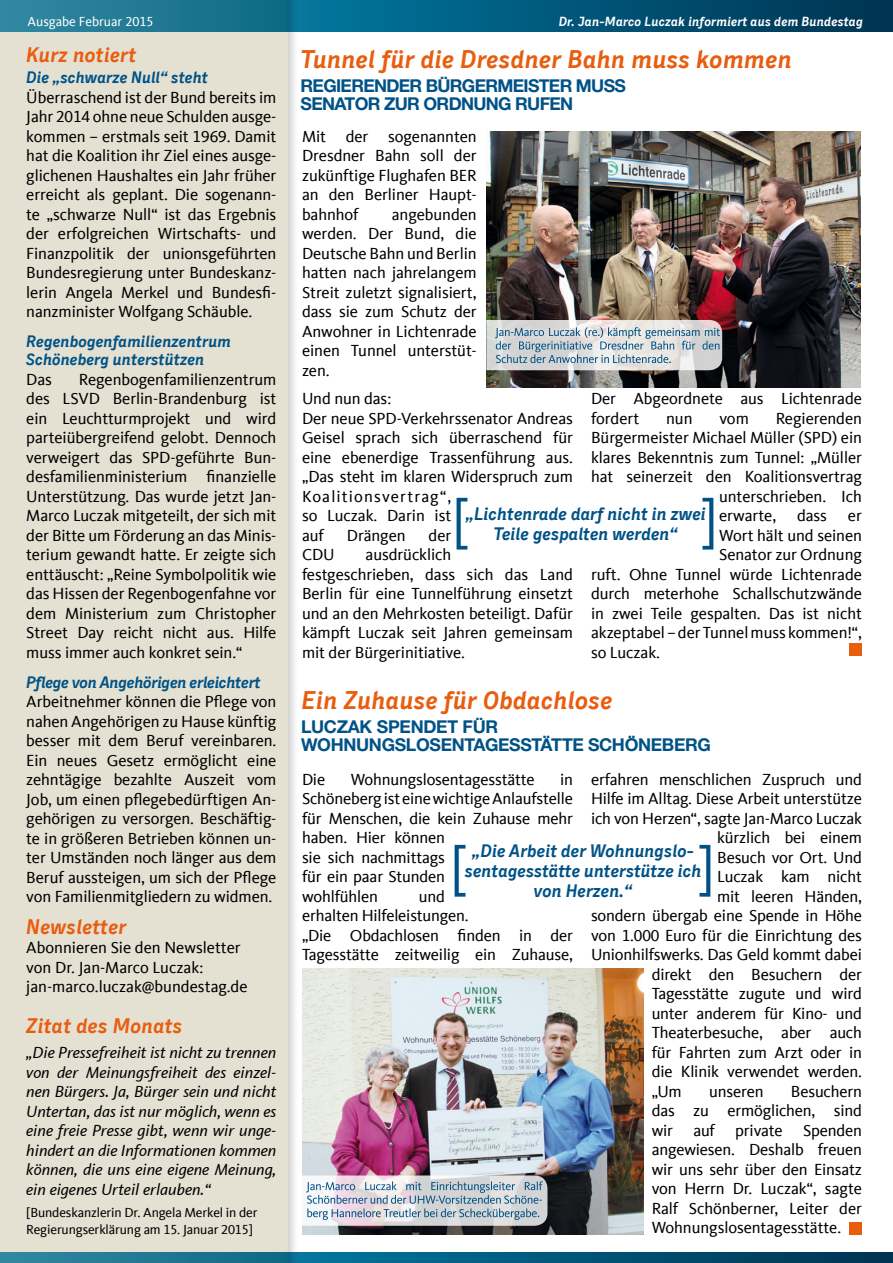
<style>
.page{position:relative;width:893px;height:1263px;background:#fff}
.page>*{position:absolute;margin:0;border:0;box-sizing:border-box;transform-origin:0 0}
.t1{font:italic 700 25.5px "CDU Skopex";color:#e95d0f}
.t2{font:italic 700 21px "CDU Skopex";color:#e95d0f}
.t3{font:italic 700 18px/20px "CDU Skopex";letter-spacing:-.01em;color:#005286;text-align:center}
.t4{font:700 17.7px/18px "CDU Helvetica";color:#005286}
.t5{font:700 17.7px/18px "CDU Helvetica";letter-spacing:.02em;color:#005286}
.t6{font:16.5px/19.5px "CDU Kievit Tab";letter-spacing:-.005em;color:#000;text-align:justify}
.t7{font:italic 16.5px/19.5px "CDU Kievit Tab";color:#000;text-align:justify}
.t8{font:italic 700 16.5px/18px "CDU Skopex";letter-spacing:-.01em;color:#005286}
.t9{font:italic 700 16.5px "CDU Skopex";letter-spacing:-.03em;color:#005286}
.t10{font:13.5px/16.5px "CDU Kievit Tab";letter-spacing:-.01em;color:#000}
.t11{font:13.5px "CDU Kievit Tab";color:#fff}
.t12{font:italic 700 13.05px "CDU Skopex";color:#fff}
</style>
<div class="page">
<div style="left:0;top:0;width:299px;height:1263px;background:#000;opacity:.21"></div>
<div style="left:0;top:31px;width:288px;height:1222px;background:#e4e1d2"></div>
<svg style="left:0;top:0;width:893px;height:31px;background:#0a6080"></svg>
<svg style="left:0;top:1253px;width:893px;height:10px;background:#0a607f"></svg>
<svg style="left:849px;top:643px;width:13px;height:13px"></svg>
<svg style="left:457px;top:498px;width:10px;height:52px"></svg>
<svg style="left:702px;top:498px;width:11px;height:52px"></svg>
<svg style="left:455px;top:845px;width:10px;height:52px"></svg>
<svg style="left:699px;top:845px;width:11px;height:52px"></svg>
<svg style="left:849px;top:1222px;width:13px;height:13px"></svg>
<img style="left:487px;top:132px;width:374px;height:256px">
<img style="left:302px;top:969px;width:341px;height:265px">
<svg style="left:302px;top:1175px;width:245px;height:51px;background:#c3c9d2"></svg>
<svg style="left:486px;top:320px;width:236px;height:50px;background:#c3cbd0"></svg>
<p class="t11" style="left:28px;top:14px;width:127px">Ausgabe Februar 2015</p>
<p class="t2" style="left:26px;top:43px;width:112px">Kurz notiert</p>
<p class="t8" style="left:26px;top:68px;width:184px">Die „schwarze Null“ steht</p>
<p class="t6" style="left:26px;top:88px;width:252px">Überraschend ist der Bund bereits im Jahr 2014 ohne neue Schulden ausge&shy;kommen – erstmals seit 1969. Damit hat die Koalition ihr Ziel eines ausge&shy;glichenen Haushaltes ein Jahr früher erreicht als geplant. Die sogenann&shy;te „schwarze Null“ ist das Ergebnis der erfolgreichen Wirtschafts- und Finanzpolitik der unionsgeführten Bundesregierung unter Bundeskanz&shy;lerin Angela Merkel und Bundesfi&shy;nanzminister Wolfgang Schäuble.</p>
<p class="t8" style="left:26px;top:332px;width:206px">Regenbogenfamilienzentrum<br>Schöneberg unterstützen</p>
<p class="t6" style="left:26px;top:370px;width:27px">Das</p>
<p class="t6" style="left:26px;top:370px;width:252px;text-indent:53px">Regenbogenfamilienzentrum des LSVD Berlin-Brandenburg ist ein Leuchtturmprojekt und wird parteiübergreifend gelobt. Dennoch verweigert das SPD-geführte Bun&shy;desfamilienministerium finanzielle Unterstützung. Das wurde jetzt Jan-Marco Luczak mitgeteilt, der sich mit der Bitte um Förderung an das Minis&shy;terium gewandt hatte. Er zeigte sich enttäuscht: „Reine Symbolpolitik wie das Hissen der Regenbogenfahne vor dem Ministerium zum Christopher Street Day reicht nicht aus. Hilfe muss immer auch konkret sein.“</p>
<p class="t9" style="left:26px;top:672px;width:236px">Pflege von Angehörigen erleichtert</p>
<p class="t6" style="left:26px;top:692px;width:252px">Arbeitnehmer können die Pflege von nahen Angehörigen zu Hause künftig besser mit dem Beruf vereinbaren.<br>Ein neues Gesetz ermöglicht eine zehntägige bezahlte Auszeit vom Job, um einen pflegebedürftigen An&shy;gehörigen zu versorgen. Beschäftig&shy;te in größeren Betrieben können un&shy;ter Umständen noch länger aus dem Beruf aussteigen, um sich der Pflege von Familienmitgliedern zu widmen.</p>
<p class="t2" style="left:26px;top:914px;width:102px">Newsletter</p>
<p class="t6" style="left:26px;top:938px;width:223px;text-align:left">Abonnieren Sie den Newsletter von Dr. Jan-Marco Luczak: jan-marco.luczak@bundestag.de</p>
<p class="t2" style="left:26px;top:1013px;width:158px">Zitat des Monats</p>
<p class="t7" style="left:26px;top:1043px;width:252px">„Die Pressefreiheit ist nicht zu trennen von der Meinungsfreiheit des einzel&shy;nen Bürgers. Ja, Bürger sein und nicht Untertan, das ist nur möglich, wenn es eine freie Presse gibt, wenn wir unge&shy;hindert an die Informationen kommen können, die uns eine eigene Meinung, ein eigenes Urteil erlauben.“</p>
<p class="t10" style="left:26px;top:1205px;width:233px">[Bundeskanzlerin Dr. Angela Merkel in der<br>Regierungserklärung am 15. Januar 2015]</p>
<p class="t12" style="left:559px;top:14px;width:306px">Dr. Jan-Marco Luczak informiert aus dem Bundestag</p>
<h1 class="t1" style="left:301px;top:44px;width:493px">Tunnel für die Dresdner Bahn muss kommen</h1>
<p class="t4" style="left:301px;top:76px;width:326px">REGIERENDER BÜRGERMEISTER MUSS<br>SENATOR ZUR ORDNUNG RUFEN</p>
<p class="t6" style="left:302px;top:126px;width:176px">Mit der sogenannten Dresdner Bahn soll der zukünftige Flughafen BER an den Berliner Haupt&shy;bahnhof</p>
<p class="t6" style="left:302px;top:204px;width:176px;text-indent:90px">angebunden werden. Der Bund, die Deutsche Bahn und Berlin hatten nach jahrelangem Streit zuletzt signalisiert, dass sie zum Schutz der Anwohner in Lichtenrade einen Tunnel unterstüt&shy;zen.</p>
<p class="t6" style="left:302px;top:389px;width:272px;text-align:left">Und nun das:<br>Der neue SPD-Verkehrssenator Andreas<br>Geisel sprach sich überraschend für eine ebenerdige Trassenführung aus. „Das steht im klaren Widerspruch zum<br>Koalitionsvertrag“,<br>so Luczak. Darin ist<br>auf</p>
<p class="t6" style="left:591px;top:389px;width:272px">Der Abgeordnete aus Lichtenrade fordert</p>
<p class="t6" style="left:666px;top:408px;width:28px">nun</p>
<p class="t6" style="left:719px;top:408px;width:31px">vom</p>
<p class="t6" style="left:776px;top:408px;width:88px">Regierenden</p>
<p class="t6" style="left:591px;top:428px;width:272px">Bürgermeister Michael Müller (SPD) ein</p>
<p class="t6" style="left:591px;top:447px;width:272px">klares Bekenntnis zum Tunnel: „Müller</p>
<p class="t6" style="left:591px;top:467px;width:272px">hat seinerzeit den Koalitionsvertrag</p>
<p class="t6" style="left:719px;top:486px;width:144px">unterschrieben. Ich</p>
<p class="t6" style="left:719px;top:506px;width:58px">erwarte,</p>
<p class="t6" style="left:797px;top:506px;width:31px">dass</p>
<p class="t6" style="left:848px;top:506px;width:15px">er</p>
<p class="t6" style="left:719px;top:525px;width:144px">Wort hält und seinen</p>
<p class="t6" style="left:719px;top:545px;width:144px">Senator zur Ordnung</p>
<p class="t6" style="left:591px;top:564px;width:272px">ruft. Ohne Tunnel würde Lichtenrade</p>
<p class="t6" style="left:591px;top:584px;width:272px">durch meterhohe Schallschutzwände</p>
<p class="t6" style="left:591px;top:603px;width:272px">in zwei Teile gespalten. Das ist nicht</p>
<p class="t6" style="left:591px;top:623px;width:272px">akzeptabel – der Tunnel muss kommen!“,</p>
<p class="t6" style="left:591px;top:642px;width:71px">so Luczak.</p>
<p class="t3" style="left:466px;top:503px;width:242px">„Lichtenrade darf nicht in zwei<br>Teile gespalten werden“</p>
<p class="t6" style="left:347px;top:526px;width:60px">Drängen</p>
<p class="t6" style="left:429px;top:526px;width:24px">der</p>
<p class="t6" style="left:302px;top:545px;width:272px;text-align:left;text-indent:64px">ausdrücklich<br>festgeschrieben, dass sich das Land<br>Berlin für eine Tunnelführung einsetzt und an den Mehrkosten beteiligt. Dafür kämpft Luczak seit Jahren gemeinsam mit der Bürgerinitiative.</p>
<p class="t6" style="left:302px;top:545px;width:34px">CDU</p>
<h1 class="t1" style="left:301px;top:686px;width:313px">Ein Zuhause für Obdachlose</h1>
<p class="t5" style="left:301px;top:718px;width:411px">LUCZAK SPENDET FÜR<br>WOHNUNGSLOSENTAGESSTÄTTE SCHÖNEBERG</p>
<p class="t6" style="left:591px;top:770px;width:272px">erfahren menschlichen Zuspruch und</p>
<p class="t6" style="left:591px;top:789px;width:272px">Hilfe im Alltag. Diese Arbeit unterstütze</p>
<p class="t6" style="left:591px;top:809px;width:272px">ich von Herzen“, sagte Jan-Marco Luczak</p>
<p class="t6" style="left:717px;top:828px;width:146px">kürzlich bei einem</p>
<p class="t6" style="left:717px;top:848px;width:146px">Besuch vor Ort. Und</p>
<p class="t6" style="left:717px;top:867px;width:146px">Luczak kam nicht</p>
<p class="t6" style="left:717px;top:887px;width:146px">mit leeren Händen,</p>
<p class="t6" style="left:591px;top:906px;width:272px">sondern übergab eine Spende in Höhe</p>
<p class="t6" style="left:591px;top:926px;width:272px">von 1.000 Euro für die Einrichtung des</p>
<p class="t6" style="left:591px;top:945px;width:272px">Unionhilfswerks. Das Geld kommt dabei</p>
<p class="t6" style="left:652px;top:965px;width:212px">direkt den Besuchern der</p>
<p class="t6" style="left:652px;top:984px;width:212px">Tagesstätte zugute und wird</p>
<p class="t6" style="left:652px;top:1004px;width:212px">unter anderem für Kino- und</p>
<p class="t6" style="left:652px;top:1023px;width:212px">Theaterbesuche, aber auch</p>
<p class="t6" style="left:652px;top:1043px;width:212px">für Fahrten zum Arzt oder in</p>
<p class="t6" style="left:652px;top:1062px;width:212px">die Klinik verwendet werden.</p>
<p class="t6" style="left:652px;top:1082px;width:32px">„Um</p>
<p class="t6" style="left:709px;top:1082px;width:56px">unseren</p>
<p class="t6" style="left:302px;top:770px;width:25px">Die</p>
<p class="t6" style="left:351px;top:770px;width:185px">Wohnungslosentagesstätte</p>
<p class="t6" style="left:302px;top:770px;width:272px;text-align:left;text-indent:258px">in<br>Schöneberg ist eine wichtige Anlaufstelle für Menschen, die kein Zuhause mehr haben. Hier können<br>sie sich nachmittags<br>für ein paar Stunden<br>wohlfühlen</p>
<p class="t3" style="left:465px;top:840px;width:238px">„Die Arbeit der Wohnungslo&shy;sentagesstätte unterstütze ich von Herzen.“</p>
<p class="t6" style="left:302px;top:887px;width:272px;text-align:left;text-indent:117px">und<br>erhalten Hilfeleistungen.<br>„Die Obdachlosen finden in der<br>Tagesstätte zeitweilig ein Zuhause,</p>
<p class="t6" style="left:652px;top:1082px;width:212px;text-indent:139px">Besuchern das zu ermöglichen, sind wir auf private Spenden angewiesen. Deshalb freuen wir uns sehr über den Einsatz von Herrn Dr. Luczak“, sagte Ralf Schönberner, Leiter der Wohnungslosentagesstätte.</p>
</div>
